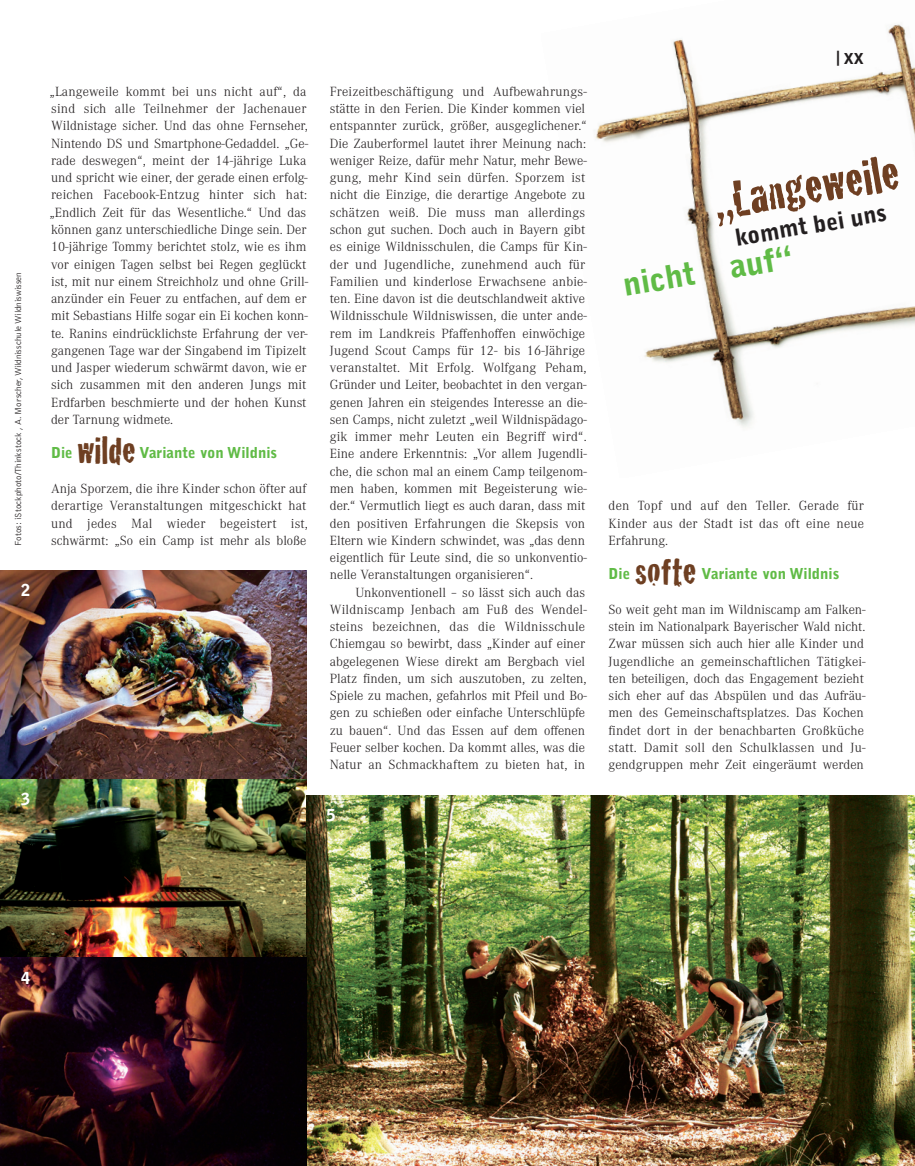
<style>
.page{position:relative;width:915px;height:1166px;background:#fff}
.page>*{position:absolute;margin:0;border:0;box-sizing:border-box;transform-origin:0 0}
.t1{font:51.75px "Cracked";color:#6e3f22}
.t2{font:39px "Cracked";color:#6e3f22}
.t3{font:900 31.95px "Bell Gothic";color:#60bb46}
.t4{font:900 23.25px "Bell Gothic";color:#231f20}
.t5{font:900 16.5px "Bell Gothic";color:#fff}
.t6{font:900 15px "Bell Gothic";color:#60bb46}
.t7{font:900 15px "Bell Gothic";color:#231f20}
.t8{font:300 13.8px/17.2px "Corporate A";color:#231f20}
.t9{font:300 9px "Bell Gothic";color:#231f20}
.s1{font-size:52.5px}
</style>
<div class="page">
<img style="left:0;top:778px;width:306px;height:179px">
<img style="left:595px;top:24px;width:319px;height:404px">
<img style="left:0;top:570px;width:306px;height:208px">
<img style="left:306px;top:795px;width:608px;height:370px">
<img style="left:0;top:957px;width:306px;height:208px">
<img style="left:0;top:577px;width:5px;height:188px">
<p class="t9" style="left:15px;top:546px;width:275px;rotate:-90deg">Fotos: iStockphoto/Thinkstock , A. Morscher, Wildnisschule Wildniswissen</p>
<p class="t5" style="left:21px;top:583px;width:11px">2</p>
<p class="t5" style="left:21px;top:792px;width:11px">3</p>
<p class="t8" style="left:49px;top:84px;width:260px">„Langeweile kommt bei uns nicht auf“, da sind sich alle Teilnehmer der Jachenauer Wildnistage sicher. Und das ohne Fernseher, Nintendo DS und Smartphone-Gedaddel. „Ge&shy;rade deswegen“, meint der 14-jährige Luka und spricht wie einer, der gerade einen erfolg&shy;reichen Facebook-Entzug hinter sich hat: „Endlich Zeit für das Wesentliche.“ Und das können ganz unterschiedliche Dinge sein. Der 10-jährige Tommy berichtet stolz, wie es ihm vor einigen Tagen selbst bei Regen geglückt ist, mit nur einem Streichholz und ohne Grill&shy;anzünder ein Feuer zu entfachen, auf dem er mit Sebastians Hilfe sogar ein Ei kochen konn&shy;te. Ranins eindrücklichste Erfahrung der ver&shy;gangenen Tage war der Singabend im Tipizelt und Jasper wiederum schwärmt davon, wie er sich zusammen mit den anderen Jungs mit Erdfarben beschmierte und der hohen Kunst der Tarnung widmete.</p>
<p class="t6" style="left:51px;top:447px;width:23px">Die</p>
<h2 class="t2" style="left:77px;top:437px;width:60px">wilde</h2>
<p class="t6" style="left:139px;top:447px;width:139px">Variante von Wildnis</p>
<p class="t8" style="left:51px;top:481px;width:258px;text-align:justify">Anja Sporzem, die ihre Kinder schon öfter auf derartige Veranstaltungen mitgeschickt hat und jedes Mal wieder begeistert ist, schwärmt: „So ein Camp ist mehr als bloße</p>
<p class="t8" style="left:330px;top:84px;width:258px">Freizeitbeschäftigung und Aufbewahrungs&shy;stätte in den Ferien. Die Kinder kommen viel entspannter zurück, größer, ausgeglichener.“ Die Zauberformel lautet ihrer Meinung nach: weniger Reize, dafür mehr Natur, mehr Bewe&shy;gung, mehr Kind sein dürfen. Sporzem ist nicht die Einzige, die derartige Angebote zu schätzen weiß. Die muss man allerdings schon gut suchen. Doch auch in Bayern gibt es einige Wildnisschulen, die Camps für Kin&shy;der und Jugendliche, zunehmend auch für Familien und kinderlose Erwachsene anbie&shy;ten. Eine davon ist die deutschlandweit aktive Wildnisschule Wildniswissen, die unter ande&shy;rem im Landkreis Pfaffenhoffen einwöchige Jugend Scout Camps für 12- bis 16-Jährige veranstaltet. Mit Erfolg. Wolfgang Peham, Gründer und Leiter, beobachtet in den vergan&shy;genen Jahren ein steigendes Interesse an die&shy;sen Camps, nicht zuletzt „weil Wildnispädago&shy;gik immer mehr Leuten ein Begriff wird“.<br>Eine andere Erkenntnis: „Vor allem Jugend li&shy;che, die schon mal an einem Camp teilgenom&shy;men haben, kommen mit Begeisterung wie&shy;der.“ Vermutlich liegt es auch daran, dass mit den positiven Erfahrungen die Skepsis von Eltern wie Kindern schwindet, was „das denn eigentlich für Leute sind, die so unkonventio&shy;nelle Veranstaltungen organisieren“.</p>
<p class="t8" style="left:330px;top:584px;width:258px;text-indent:26px">Unkonventionell – so lässt sich auch das Wildniscamp Jenbach am Fuß des Wendel&shy;steins bezeichnen, das die Wildnisschule Chiemgau so bewirbt, dass „Kinder auf einer abgelegenen Wiese direkt am Bergbach viel Platz finden, um sich auszutoben, zu zelten, Spiele zu machen, gefahrlos mit Pfeil und Bo&shy;gen zu schießen oder einfache Unterschlüpfe zu bauen“. Und das Essen auf dem offenen Feuer selber kochen. Da kommt alles, was die Natur an Schmackhaftem zu bieten hat, in</p>
<p class="t5" style="left:326px;top:808px;width:11px">5</p>
<p class="t7" style="left:836px;top:53px;width:29px">| XX</p>
<h1 class="t1" style="left:711px;top:185px;width:188px;rotate:-9deg"><span class="s1">„</span>Langeweile</h1>
<h3 class="t4" style="left:733px;top:228px;width:154px;rotate:-9deg">kommt bei uns</h3>
<h3 class="t3" style="left:621px;top:272px;width:173px;rotate:-9deg">nicht auf“</h3>
<p class="t8" style="left:608px;top:498px;width:257px;text-align:justify">den Topf und auf den Teller. Gerade für Kinder aus der Stadt ist das oft eine neue Erfahrung.</p>
<p class="t6" style="left:608px;top:568px;width:23px">Die</p>
<h2 class="t2" style="left:634px;top:558px;width:63px">softe</h2>
<p class="t6" style="left:701px;top:568px;width:139px">Variante von Wildnis</p>
<p class="t8" style="left:608px;top:601px;width:258px">So weit geht man im Wildniscamp am Falken&shy;stein im Nationalpark Bayerischer Wald nicht.<br>Zwar müssen sich auch hier alle Kinder und Jugendliche an gemeinschaftlichen Tätigkei&shy;ten beteiligen, doch das Engagement bezieht sich eher auf das Abspülen und das Aufräu&shy;men des Gemeinschaftsplatzes. Das Kochen findet dort in der benachbarten Großküche statt. Damit soll den Schulklassen und Ju&shy;gendgruppen mehr Zeit eingeräumt werden</p>
<p class="t5" style="left:21px;top:971px;width:11px">4</p>
</div>
